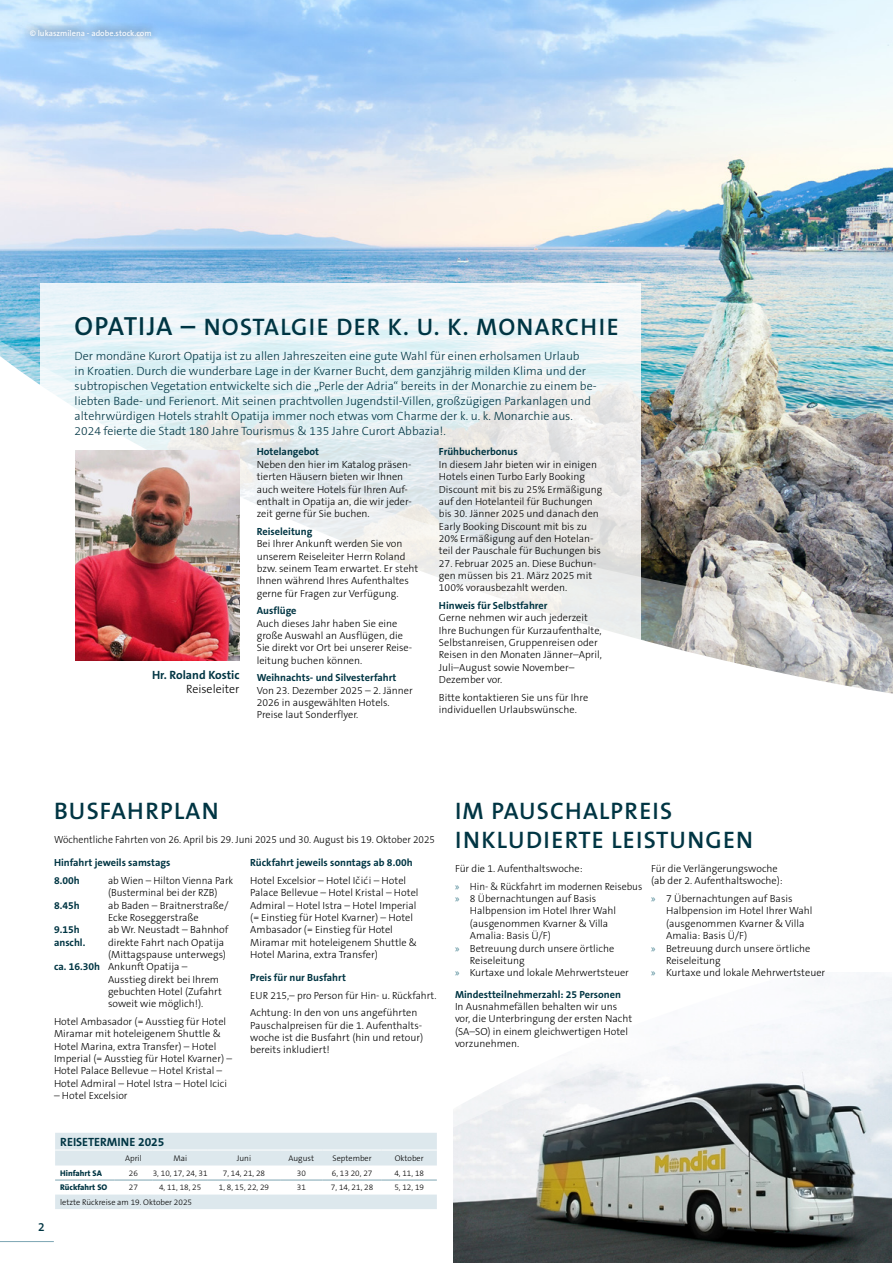
<style>
.page{position:relative;width:893px;height:1263px;background:#fff}
.page>*{position:absolute;margin:0;border:0;box-sizing:border-box;transform-origin:0 0}
.t1{font:600 24px/28.8px "The Sans B6";letter-spacing:.05em;color:#003543}
.t2{font:300 12px/15px "The Sans B3";color:#003543}
.t3{font:700 12px "The Sans B7";color:#003543}
.t4{font:300 12px "The Sans B3";color:#000}
.t5{font:600 12px "The Sans B6";color:#003543}
.t6{font:300 10.35px/12.3px "The Sans B3";color:#000}
.t7{font:700 10.35px/17.7px "The Sans B7";color:#003543}
.t8{font:300 10.35px "The Sans B3";color:#000;scale:.96 1}
.t9{font:300 8.25px "The Sans B3";color:#000}
.t10{font:600 8.25px "The Sans B6";color:#fff}
.t11{font:800 8.25px "The Sans B8";color:#003543}
.s1{font-size:26.4px}
.s2{font-family:"The Sans B7";font-weight:700;color:#003543}
.s3{font-family:"Myriad Pro";font-weight:400;color:#3d7c8c}
</style>
<div class="page">
<hr style="left:0;top:1241px;width:54px;height:1px;background:#7da5b3">
<img style="left:454px;top:1187px;width:438px;height:76px">
<svg style="left:453px;top:972px;width:439px;height:215px"></svg>
<svg style="left:55px;top:1133px;width:382px;height:76px"></svg>
<hr style="left:55px;top:1180px;width:59px;height:1px;background:#7da5b3">
<hr style="left:114px;top:1180px;width:39px;height:1px;background:#7da5b3">
<hr style="left:153px;top:1180px;width:55px;height:1px;background:#7da5b3">
<hr style="left:208px;top:1180px;width:72px;height:1px;background:#7da5b3">
<hr style="left:280px;top:1180px;width:43px;height:1px;background:#7da5b3">
<hr style="left:323px;top:1180px;width:59px;height:1px;background:#7da5b3">
<hr style="left:382px;top:1180px;width:55px;height:1px;background:#7da5b3">
<hr style="left:55px;top:1150px;width:59px;height:1px;background:#fff">
<hr style="left:114px;top:1150px;width:39px;height:1px;background:#fff">
<hr style="left:153px;top:1150px;width:55px;height:1px;background:#fff">
<hr style="left:208px;top:1150px;width:72px;height:1px;background:#fff">
<hr style="left:280px;top:1150px;width:43px;height:1px;background:#fff">
<hr style="left:323px;top:1150px;width:59px;height:1px;background:#fff">
<hr style="left:382px;top:1150px;width:55px;height:1px;background:#fff">
<img style="left:0;top:0;width:893px;height:319px">
<img style="left:0;top:319px;width:893px;height:375px">
<div style="left:21px;top:20px;width:139px;height:25px;background:#000;opacity:.75"></div>
<svg style="left:40px;top:283px;width:601px;height:411px"></svg>
<img style="left:75px;top:451px;width:165px;height:210px">
<p class="t10" style="left:30px;top:29px;width:123px">© lukaszmilena - adobe.stock.com</p>
<h1 class="t1" style="left:75px;top:313px;width:546px"><span class="s1">OPATIJA –</span> NOSTALGIE DER K. U. K. MONARCHIE</h1>
<p class="t2" style="left:75px;top:349px;width:523px">Der mondäne Kurort Opatija ist zu allen Jahreszeiten eine gute Wahl für einen erholsamen Urlaub<br>in Kroatien. Durch die wunderbare Lage in der Kvarner Bucht, dem ganzjährig milden Klima und der subtropischen Vegetation entwickelte sich die „Perle der Adria“ bereits in der Monarchie zu einem be&shy;liebten Bade- und Ferienort. Mit seinen prachtvollen Jugendstil-Villen, großzügigen Parkanlagen und altehrwürdigen Hotels strahlt Opatija immer noch etwas vom Charme der k. u. k. Monarchie aus.<br>2024 feierte die Stadt 180 Jahre Tourismus &amp; 135 Jahre Curort Abbazia!.</p>
<p class="t7" style="left:257px;top:443px;width:64px">Hotelangebot</p>
<p class="t6" style="left:257px;top:459px;width:157px">Neben den hier im Katalog präsen&shy;tierten Häusern bieten wir Ihnen auch weitere Hotels für Ihren Auf&shy;enthalt in Opatija an, die wir jeder&shy;zeit gerne für Sie buchen.</p>
<p class="t7" style="left:257px;top:523px;width:57px">Reiseleitung</p>
<p class="t6" style="left:257px;top:538px;width:163px">Bei Ihrer Ankunft werden Sie von unserem Reiseleiter Herrn Roland bzw. seinem Team erwartet. Er steht Ihnen während Ihres Aufenthaltes gerne für Fragen zur Verfügung.</p>
<p class="t7" style="left:257px;top:602px;width:41px">Ausflüge</p>
<p class="t6" style="left:257px;top:617px;width:156px">Auch dieses Jahr haben Sie eine große Auswahl an Ausflügen, die<br>Sie direkt vor Ort bei unserer Reise&shy;leitung buchen können.</p>
<p class="t7" style="left:257px;top:669px;width:141px">Weihnachts- und Silvesterfahrt</p>
<p class="t6" style="left:257px;top:684px;width:158px">Von 23. Dezember 2025 – 2. Jänner<br>2026 in ausgewählten Hotels.<br>Preise laut Sonderflyer.</p>
<p class="t7" style="left:439px;top:443px;width:80px">Frühbucherbonus</p>
<p class="t6" style="left:439px;top:459px;width:165px">In diesem Jahr bieten wir in einigen Hotels einen Turbo Early Booking Discount mit bis zu 25% Ermäßigung auf den Hotelanteil für Buchungen bis 30. Jänner 2025 und danach den Early Booking Discount mit bis zu 20% Ermäßigung auf den Hotelan&shy;teil der Pauschale für Buchungen bis</p>
<p class="t6" style="left:439px;top:557px;width:159px">27. Februar 2025 an. Diese Buchun&shy;gen müssen bis 21. März 2025 mit<br>100% vorausbezahlt werden.</p>
<p class="t7" style="left:439px;top:597px;width:110px">Hinweis für Selbstfahrer</p>
<p class="t6" style="left:439px;top:612px;width:164px">Gerne nehmen wir auch jederzeit<br>Ihre Buchungen für Kurzaufenthalte,<br>Selbstanreisen, Gruppenreisen oder<br>Reisen in den Monaten Jänner–April,<br>Juli–August sowie November–<br>Dezember vor.</p>
<p class="t6" style="left:439px;top:691px;width:151px">Bitte kontaktieren Sie uns für Ihre individuellen Urlaubswünsche.</p>
<p class="t3" style="left:152px;top:669px;width:89px">Hr. Roland Kostic</p>
<p class="t4" style="left:186px;top:682px;width:55px">Reiseleiter</p>
<h1 class="t1" style="left:54px;top:798px;width:166px">BUSFAHRPLAN</h1>
<p class="t8" style="left:54px;top:834px;width:398px">Wöchentliche Fahrten von 26. April bis 29. Juni 2025 und 30. August bis 19. Oktober 2025</p>
<p class="t7" style="left:54px;top:854px;width:118px">Hinfahrt jeweils samstags<br>8.00h</p>
<p class="t7" style="left:250px;top:854px;width:164px">Rückfahrt jeweils sonntags ab 8.00h</p>
<p class="t6" style="left:250px;top:875px;width:170px">Hotel Excelsior – Hotel Icˇic´i – Hotel Palace Bellevue – Hotel Kristal – Hotel Admiral – Hotel Istra – Hotel Imperial (= Einstieg für Hotel Kvarner) – Hotel Ambasador (= Einstieg für Hotel Miramar mit hoteleigenem Shuttle &amp; Hotel Marina, extra Transfer)</p>
<p class="t7" style="left:250px;top:969px;width:97px">Preis für nur Busfahrt</p>
<p class="t6" style="left:250px;top:987px;width:188px;line-height:17.7px">EUR 215,– pro Person für Hin- u. Rückfahrt.<br>Achtung: In den von uns angeführten</p>
<p class="t6" style="left:250px;top:1019px;width:174px;text-align:justify">Pauschalpreisen für die 1. Aufenthalts&shy;woche ist die Busfahrt (hin und retour) bereits inkludiert!</p>
<p class="t6" style="left:108px;top:875px;width:127px">ab Wien – Hilton Vienna Park (Busterminal bei der RZB)</p>
<p class="t7" style="left:54px;top:897px;width:27px">8.45h</p>
<p class="t6" style="left:108px;top:899px;width:122px">ab Baden – Braitnerstraße/<br>Ecke Roseggerstraße</p>
<p class="t7" style="left:54px;top:921px;width:27px">9.15h</p>
<p class="t6" style="left:108px;top:924px;width:122px">ab Wr. Neustadt – Bahnhof</p>
<p class="t7" style="left:54px;top:934px;width:33px">anschl.</p>
<p class="t6" style="left:108px;top:936px;width:118px">direkte Fahrt nach Opatija</p>
<p class="t6" style="left:108px;top:949px;width:120px">(Mittagspause unterwegs)</p>
<p class="t6" style="left:54px;top:961px;width:135px"><span class="s2">ca. 16.30h</span> Ankunft Opatija –</p>
<p class="t6" style="left:108px;top:973px;width:113px">Ausstieg direkt bei Ihrem</p>
<p class="t6" style="left:108px;top:986px;width:115px">gebuchten Hotel (Zufahrt</p>
<p class="t6" style="left:108px;top:998px;width:97px">soweit wie möglich!).</p>
<p class="t6" style="left:54px;top:1016px;width:180px">Hotel Ambasador (= Ausstieg für Hotel Miramar mit hoteleigenem Shuttle &amp; Hotel Marina, extra Transfer) – Hotel Imperial (= Ausstieg für Hotel Kvarner) – Hotel Palace Bellevue – Hotel Kristal – Hotel Admiral – Hotel Istra – Hotel Icici</p>
<p class="t6" style="left:54px;top:1090px;width:75px">– Hotel Excelsior</p>
<p class="t5" style="left:38px;top:1220px;width:8px">2</p>
<p class="t3" style="left:60px;top:1135px;width:106px">REISETERMINE 2025</p>
<p class="t9" style="left:125px;top:1154px;width:18px">April</p>
<p class="t9" style="left:173px;top:1154px;width:15px">Mai</p>
<p class="t9" style="left:237px;top:1154px;width:16px">Juni</p>
<p class="t9" style="left:289px;top:1154px;width:27px">August</p>
<p class="t9" style="left:333px;top:1154px;width:41px">September</p>
<p class="t9" style="left:395px;top:1154px;width:30px">Oktober</p>
<p class="t11" style="left:60px;top:1168px;width:43px">Hinfahrt SA</p>
<p class="t9" style="left:129px;top:1169px;width:11px">26</p>
<p class="t9" style="left:153px;top:1169px;width:56px">3, 10, 17, 24, 31</p>
<p class="t9" style="left:223px;top:1169px;width:44px">7, 14, 21, 28</p>
<p class="t9" style="left:297px;top:1169px;width:11px">30</p>
<p class="t9" style="left:332px;top:1169px;width:42px">6, 13 20, 27</p>
<p class="t9" style="left:394px;top:1169px;width:31px">4, 11, 18</p>
<p class="t11" style="left:60px;top:1183px;width:49px">Rückfahrt SO</p>
<p class="t9" style="left:129px;top:1183px;width:11px">27</p>
<p class="t9" style="left:159px;top:1183px;width:44px">4, 11, 18, 25</p>
<p class="t9" style="left:219px;top:1183px;width:52px">1, 8, 15, 22, 29</p>
<p class="t9" style="left:297px;top:1183px;width:11px">31</p>
<p class="t9" style="left:331px;top:1183px;width:44px">7, 14, 21, 28</p>
<p class="t9" style="left:394px;top:1183px;width:31px">5, 12, 19</p>
<p class="t9" style="left:60px;top:1198px;width:133px">letzte Rückreise am 19. Oktober 2025</p>
<h1 class="t1" style="left:455px;top:798px;width:300px">IM PAUSCHALPREIS<br>INKLUDIERTE LEISTUNGEN</h1>
<p class="t6" style="left:455px;top:860px;width:189px;line-height:17.7px">Für die 1. Aufenthaltswoche:<br><span class="s3">»</span> Hin- &amp; Rückfahrt im modernen Reisebus</p>
<p class="t6" style="left:455px;top:893px;width:143px"><span class="s3">»</span> 8 Übernachtungen auf Basis</p>
<p class="t6" style="left:470px;top:905px;width:148px">Halbpension im Hotel Ihrer Wahl</p>
<p class="t6" style="left:470px;top:917px;width:140px">(ausgenommen Kvarner &amp; Villa</p>
<p class="t6" style="left:470px;top:930px;width:83px">Amalia: Basis Ü/F)</p>
<p class="t6" style="left:455px;top:942px;width:161px"><span class="s3">»</span> Betreuung durch unsere örtliche</p>
<p class="t6" style="left:470px;top:955px;width:56px">Reiseleitung</p>
<p class="t6" style="left:455px;top:967px;width:175px"><span class="s3">»</span> Kurtaxe und lokale Mehrwertsteuer</p>
<p class="t6" style="left:651px;top:863px;width:133px">Für die Verlängerungswoche (ab der 2. Aufenthaltswoche):</p>
<p class="t6" style="left:651px;top:893px;width:143px"><span class="s3">»</span> 7 Übernachtungen auf Basis</p>
<p class="t6" style="left:666px;top:905px;width:148px">Halbpension im Hotel Ihrer Wahl</p>
<p class="t6" style="left:666px;top:917px;width:140px">(ausgenommen Kvarner &amp; Villa</p>
<p class="t6" style="left:666px;top:930px;width:83px">Amalia: Basis Ü/F)</p>
<p class="t6" style="left:651px;top:942px;width:161px"><span class="s3">»</span> Betreuung durch unsere örtliche</p>
<p class="t6" style="left:666px;top:955px;width:56px">Reiseleitung</p>
<p class="t6" style="left:651px;top:967px;width:175px"><span class="s3">»</span> Kurtaxe und lokale Mehrwertsteuer</p>
<p class="t7" style="left:455px;top:985px;width:168px">Mindestteilnehmerzahl: 25 Personen</p>
<p class="t6" style="left:455px;top:1001px;width:179px">In Ausnahmefällen behalten wir uns vor, die Unterbringung der ersten Nacht (SA–SO) in einem gleichwertigen Hotel vorzunehmen.</p>
</div>
